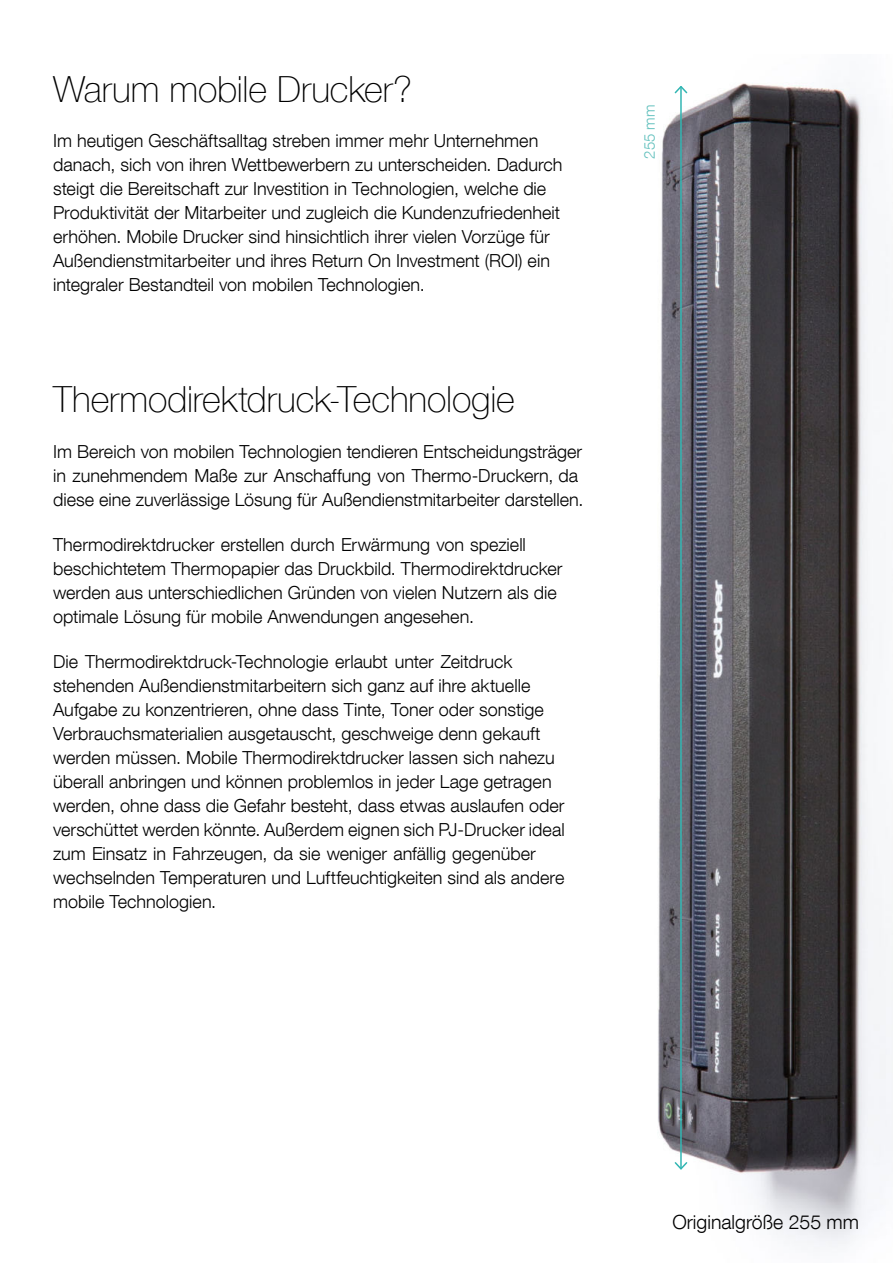
<style>
.page{position:relative;width:893px;height:1263px;background:#fff}
.page>*{position:absolute;margin:0;border:0;box-sizing:border-box;transform-origin:0 0}
.t1{font:100 36px "Helvetica Neue LT Com";letter-spacing:-.005em;color:#000}
.t2{font:300 19.5px "Helvetica Neue LT Com";color:#000}
.t3{font:300 18px/24px "Helvetica Neue LT Com";color:#000}
.t4{font:300 15px "Helvetica Neue LT Com";color:#64c1be}
</style>
<div class="page">
<img style="left:658px;top:83px;width:235px;height:1164px">
<hr style="left:680px;top:87px;width:2px;height:1082px;background:#32b6b3">
<svg style="left:673px;top:84px;width:16px;height:11px"></svg>
<svg style="left:673px;top:1161px;width:16px;height:10px"></svg>
<h1 class="t1" style="left:53px;top:76px;width:360px">Warum mobile Drucker?</h1>
<p class="t3" style="left:53px;top:131px;width:511px">Im heutigen Geschäftsalltag streben immer mehr Unternehmen danach, sich von ihren Wettbewerbern zu unterscheiden. Dadurch steigt die Bereitschaft zur Investition in Technologien, welche die Produktivität der Mitarbeiter und zugleich die Kundenzufriedenheit erhöhen. Mobile Drucker sind hinsichtlich ihrer vielen Vorzüge für Außendienstmitarbeiter und ihres Return On Investment (ROI) ein integraler Bestandteil von mobilen Technologien.</p>
<h1 class="t1" style="left:53px;top:386px;width:463px">Thermodirektdruck-Technologie</h1>
<p class="t3" style="left:53px;top:441px;width:532px">Im Bereich von mobilen Technologien tendieren Entscheidungsträger in zunehmendem Maße zur Anschaffung von Thermo-Druckern, da diese eine zuverlässige Lösung für Außendienstmitarbeiter darstellen.</p>
<p class="t3" style="left:53px;top:534px;width:511px">Thermodirektdrucker erstellen durch Erwärmung von speziell beschichtetem Thermopapier das Druckbild. Thermodirektdrucker werden aus unterschiedlichen Gründen von vielen Nutzern als die optimale Lösung für mobile Anwendungen angesehen.</p>
<p class="t3" style="left:53px;top:651px;width:513px">Die Thermodirektdruck-Technologie erlaubt unter Zeitdruck stehenden Außendienstmitarbeitern sich ganz auf ihre aktuelle Aufgabe zu konzentrieren, ohne dass Tinte, Toner oder sonstige Verbrauchsmaterialien ausgetauscht, geschweige denn gekauft werden müssen. Mobile Thermodirektdrucker lassen sich nahezu überall anbringen und können problemlos in jeder Lage getragen werden, ohne dass die Gefahr besteht, dass etwas auslaufen oder verschüttet werden könnte. Außerdem eignen sich PJ-Drucker ideal zum Einsatz in Fahrzeugen, da sie weniger anfällig gegenüber wechselnden Temperaturen und Luftfeuchtigkeiten sind als andere mobile Technologien.</p>
<p class="t4" style="left:644px;top:159px;width:56px;rotate:-90deg">255 mm</p>
<p class="t2" style="left:672px;top:1214px;width:188px">Originalgröße 255 mm</p>
</div>
